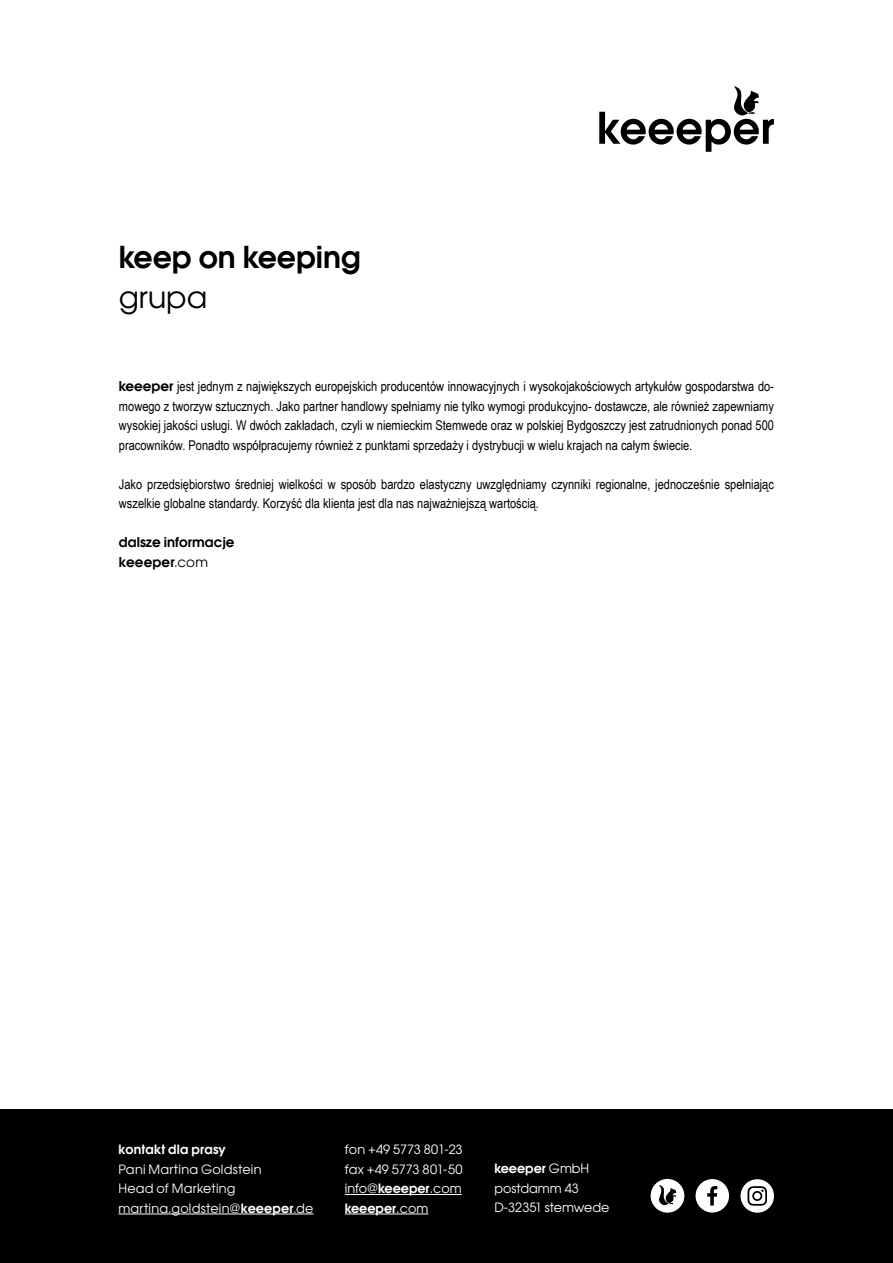
<style>
.page{position:relative;width:893px;height:1263px;background:#fff}
.page>*{position:absolute;margin:0;border:0;box-sizing:border-box;transform-origin:0 0}
.t1{font:30px "Avant Garde Gothic ITC Dm";color:#000}
.t2{font:30px "Avant Garde Gothic ITC";color:#000}
.t3{font:13.5px/19.5px "Arial Narrow";color:#000;text-align:justify}
.t4{font:13.5px/19.5px "Avant Garde Gothic ITC Dm";color:#000}
.t5{font:12.75px/19.5px "Avant Garde Gothic ITC";letter-spacing:.01em;color:#fff}
.t6{font:12.75px "Avant Garde Gothic ITC Dm";color:#fff}
.s1{font-family:"Avant Garde Gothic ITC Dm"}
.s2{font-family:"Avant Garde Gothic ITC"}
</style>
<div class="page">
<svg style="left:599px;top:86px;width:175px;height:66px"></svg>
<div style="left:0;top:1110px;width:893px;height:153px;background:#000"></div>
<hr style="left:118px;top:1213px;width:196px;height:1px;background:#fff">
<hr style="left:345px;top:1194px;width:117px;height:1px;background:#fff">
<hr style="left:345px;top:1213px;width:83px;height:1px;background:#fff">
<div style="left:651px;top:1179px;width:33px;height:34px;background:#fff;border-radius:50%"></div>
<svg style="left:659px;top:1185px;width:17px;height:21px"></svg>
<div style="left:696px;top:1179px;width:33px;height:33px;background:#fff;border-radius:50%"></div>
<svg style="left:707px;top:1186px;width:10px;height:19px"></svg>
<div style="left:740px;top:1179px;width:34px;height:34px;background:#fff;border-radius:50%"></div>
<svg style="left:747px;top:1186px;width:20px;height:20px"></svg>
<h1 class="t1" style="left:119px;top:238px;width:244px">keep on keeping</h1>
<h1 class="t2" style="left:119px;top:279px;width:90px">grupa</h1>
<p class="t3" style="left:119px;top:376px;width:656px"><span class="s1">keeeper</span> jest jednym z największych europejskich producentów innowacyjnych i wysokojakościowych artykułów gospodarstwa do&shy;mowego z tworzyw sztucznych. Jako partner handlowy spełniamy nie tylko wymogi produkcyjno- dostawcze, ale również zapewniamy wysokiej jakości usługi. W dwóch zakładach, czyli w niemieckim Stemwede oraz w polskiej Bydgoszczy jest zatrudnionych ponad 500 pracowników. Ponadto współpracujemy również z punktami sprzedaży i dystrybucji w wielu krajach na całym świecie.</p>
<p class="t3" style="left:119px;top:474px;width:656px">Jako przedsiębiorstwo średniej wielkości w sposób bardzo elastyczny uwzględniamy czynniki regionalne, jednocześnie spełniając wszelkie globalne standardy. Korzyść dla klienta jest dla nas najważniejszą wartością.</p>
<p class="t4" style="left:119px;top:532px;width:117px">dalsze informacje keeeper<span class="s2">.com</span></p>
<p class="t6" style="left:118px;top:1141px;width:109px">kontakt dla prasy</p>
<p class="t5" style="left:118px;top:1159px;width:197px">Pani Martina Goldstein<br>Head of Marketing martina.goldstein@<span class="s1">keeeper</span>.de</p>
<p class="t5" style="left:345px;top:1140px;width:119px;text-align:justify">fon +49 5773 801-23 fax +49 5773 801-50 info@<span class="s1">keeeper</span>.com</p>
<p class="t6" style="left:345px;top:1200px;width:85px">keeeper<span class="s2">.com</span></p>
<p class="t6" style="left:494px;top:1160px;width:96px">keeeper <span class="s2">GmbH</span></p>
<p class="t5" style="left:494px;top:1178px;width:116px">postdamm 43<br>D-32351 stemwede</p>
</div>
